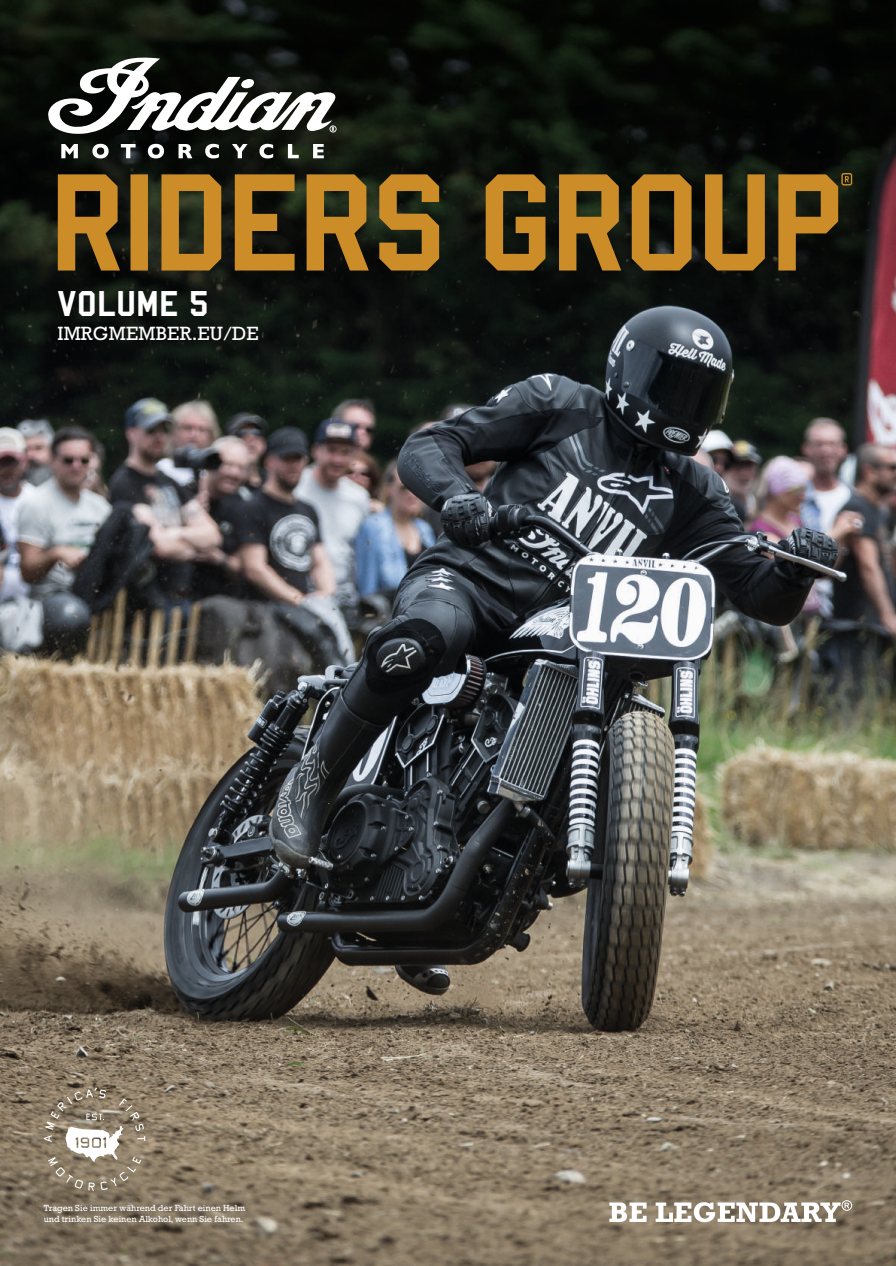
<style>
.page{position:relative;width:896px;height:1266px;background:#fff}
.page>*{position:absolute;margin:0;border:0;box-sizing:border-box;transform-origin:0 0}
.t1{font:39px "Hoboken High Sans";color:#fff}
.t2{font:19.5px "Rockwell";letter-spacing:.01em;color:#fff}
.t3{font:9px/10.8px "Rockwell";color:#fff}
</style>
<div class="page">
<img style="left:0;top:0;width:895px;height:1265px">
<svg style="left:47px;top:57px;width:293px;height:101px"></svg>
<svg style="left:841px;top:173px;width:11px;height:12px"></svg>
<svg style="left:58px;top:174px;width:780px;height:96px;background:#74551d"></svg>
<svg style="left:44px;top:1087px;width:101px;height:103px;background:#9d907e"></svg>
<svg style="left:609px;top:1202px;width:37px;height:19px"></svg>
<svg style="left:655px;top:1200px;width:197px;height:22px"></svg>
<h1 class="t1" style="left:57px;top:282px;width:153px">VOLUME 5</h1>
<h2 class="t2" style="left:57px;top:322px;width:203px">IMRGMEMBER.EU/DE</h2>
<p class="t3" style="left:44px;top:1202px;width:203px">Tragen Sie immer während der Fahrt einen Helm und trinken Sie keinen Alkohol, wenn Sie fahren.</p>
</div>
